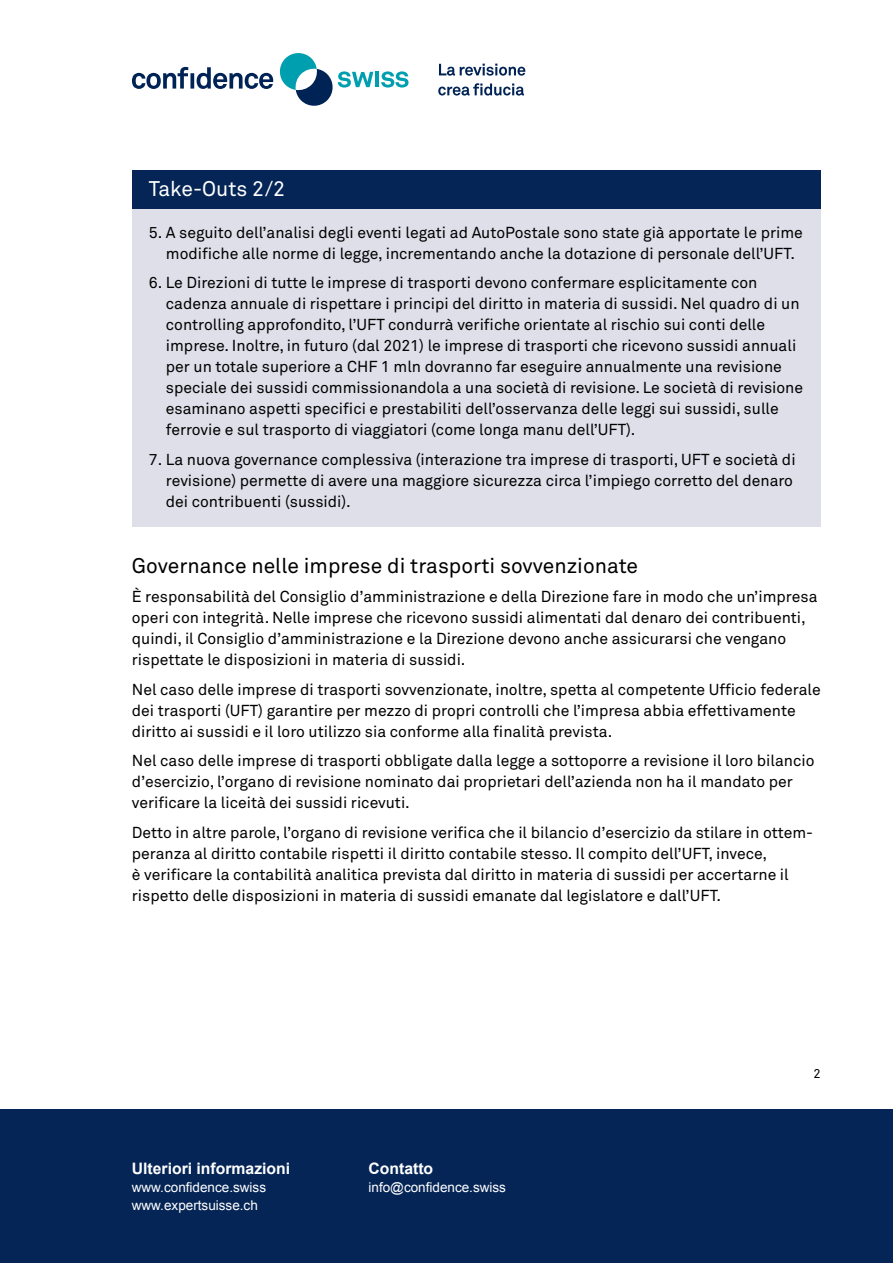
<style>
.page{position:relative;width:893px;height:1263px;background:#fff}
.page>*{position:absolute;margin:0;border:0;box-sizing:border-box;transform-origin:0 0}
.t1{font:21px "Akkurat Pro";color:#000}
.t2{font:21px "Akkurat Pro";color:#fff}
.t3{font:15.75px/21px "Akkurat Pro";color:#000}
.t4{font:700 15.75px "Arial";color:#fff}
.t5{font:13.5px/18px "Arial";color:#fff}
.t6{font:12.75px "Akkurat Pro";color:#000}
</style>
<div class="page">
<div style="left:0;top:1109px;width:893px;height:154px;background:#052556"></div>
<svg style="left:132px;top:53px;width:241px;height:53px"></svg>
<hr style="left:375px;top:72px;width:4px;height:15px;background:#009faf">
<svg style="left:381px;top:71px;width:28px;height:17px"></svg>
<svg style="left:438px;top:64px;width:87px;height:32px"></svg>
<div style="left:132px;top:170px;width:689px;height:356px;background:#dedfe9"></div>
<div style="left:132px;top:170px;width:689px;height:39px;background:#052556"></div>
<h1 class="t2" style="left:149px;top:176px;width:138px">Take-Outs 2/2</h1>
<p class="t3" style="left:149px;top:222px;width:656px;text-align:center">5. A seguito dell’analisi degli eventi legati ad AutoPostale sono state già apportate le prime modifiche alle norme di legge, incrementando anche la dotazione di personale dell’UFT.</p>
<p class="t3" style="left:166px;top:272px;width:639px;text-indent:-17px">6. Le Direzioni di tutte le imprese di trasporti devono confermare esplicitamente con cadenza annuale di rispettare i principi del diritto in materia di sussidi. Nel quadro di un controlling approfondito, l’UFT condurrà verifiche orientate al rischio sui conti delle imprese. Inoltre, in futuro (dal 2021) le imprese di trasporti che ricevono sussidi annuali per un totale superiore a CHF 1 mln dovranno far eseguire annualmente una revisione speciale dei sussidi commissionandola a una società di revisione. Le società di revisione esaminano aspetti specifici e prestabiliti dell’osservanza delle leggi sui sussidi, sulle ferrovie e sul trasporto di viaggiatori (come longa manu dell’UFT).</p>
<p class="t3" style="left:166px;top:449px;width:631px;text-indent:-17px">7. La nuova governance complessiva (interazione tra imprese di trasporti, UFT e società di revisione) permette di avere una maggiore sicurezza circa l’impiego corretto del denaro dei contribuenti (sussidi).</p>
<h1 class="t1" style="left:132px;top:553px;width:508px">Governance nelle imprese di trasporti sovvenzionate</h1>
<p class="t3" style="left:132px;top:586px;width:687px">È responsabilità del Consiglio d’amministrazione e della Direzione fare in modo che un’impresa operi con integrità. Nelle imprese che ricevono sussidi alimentati dal denaro dei contribuenti, quindi, il Consiglio d’amministrazione e la Direzione devono anche assicurarsi che vengano rispettate le disposizioni in materia di sussidi.</p>
<p class="t3" style="left:132px;top:679px;width:690px">Nel caso delle imprese di trasporti sovvenzionate, inoltre, spetta al competente Ufficio federale dei trasporti (UFT) garantire per mezzo di propri controlli che l’impresa abbia effettivamente diritto ai sussidi e il loro utilizzo sia conforme alla finalità prevista.</p>
<p class="t3" style="left:132px;top:750px;width:684px">Nel caso delle imprese di trasporti obbligate dalla legge a sottoporre a revisione il loro bilancio d’esercizio, l’organo di revisione nominato dai proprietari dell’azienda non ha il mandato per verificare la liceità dei sussidi ricevuti.</p>
<p class="t3" style="left:132px;top:822px;width:683px">Detto in altre parole, l’organo di revisione verifica che il bilancio d’esercizio da stilare in ottem&shy;peranza al diritto contabile rispetti il diritto contabile stesso. Il compito dell’UFT, invece,<br>è verificare la contabilità analitica prevista dal diritto in materia di sussidi per accertarne il rispetto delle disposizioni in materia di sussidi emanate dal legislatore e dall’UFT.</p>
<p class="t4" style="left:132px;top:1158px;width:160px">Ulteriori informazioni</p>
<p class="t5" style="left:132px;top:1178px;width:136px">www.confidence.swiss www.expertsuisse.ch</p>
<p class="t4" style="left:369px;top:1158px;width:66px">Contatto</p>
<p class="t5" style="left:369px;top:1178px;width:139px">info@confidence.swiss</p>
<p class="t6" style="left:813px;top:1066px;width:9px">2</p>
</div>
